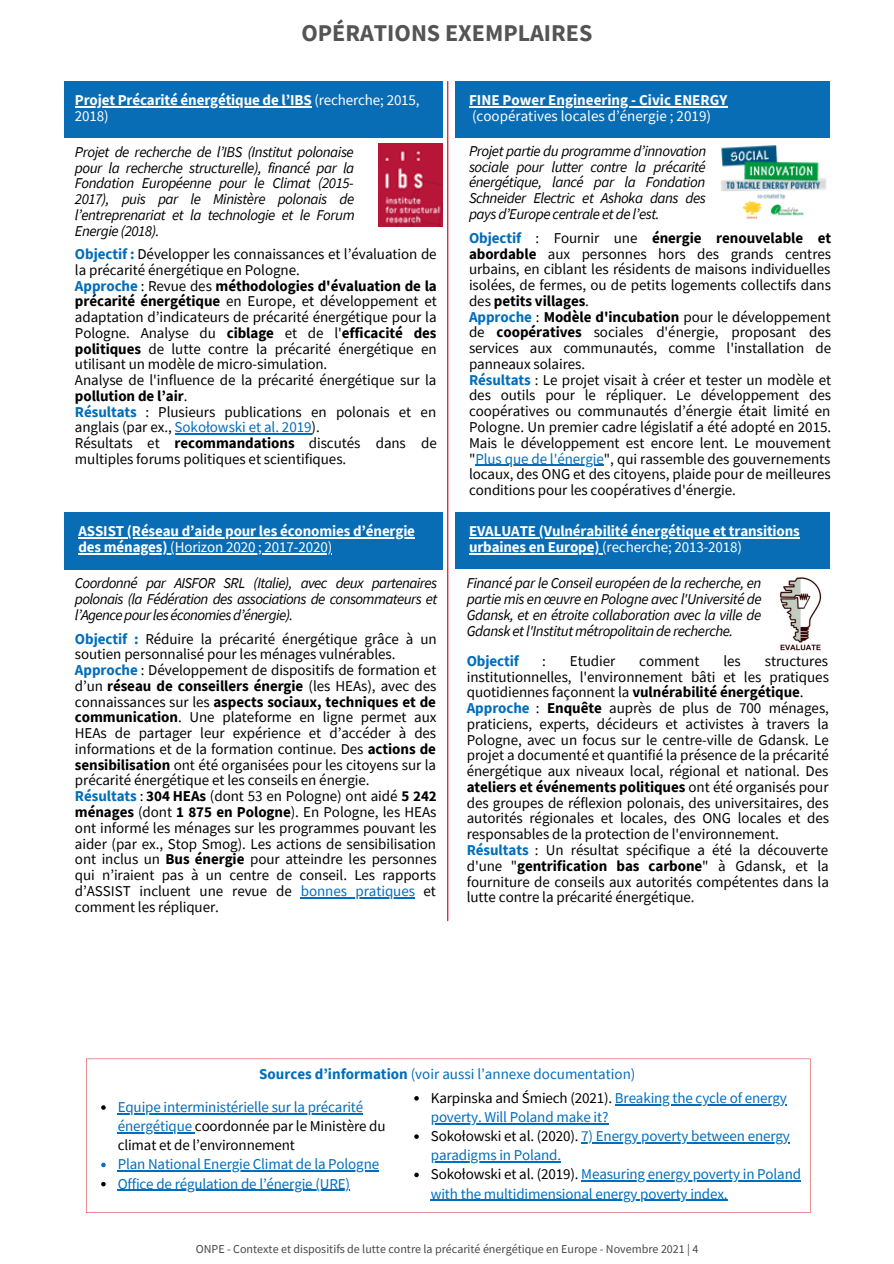
<style>
.page{position:relative;width:894px;height:1264px;background:#fff}
.page>*{position:absolute;margin:0;border:0;box-sizing:border-box;transform-origin:0 0}
.t1{font:700 24px "Source Sans Pro";color:#545454}
.t2{font:15px/15.8px "Source Sans Pro";letter-spacing:-.005em;color:#000;text-align:justify}
.t3{font:italic 15px/15.8px "Source Sans Pro";letter-spacing:-.03em;color:#000;text-align:justify}
.t4{font:15px/19.2px "Source Sans Pro";letter-spacing:-.01em;color:#016dbc}
.t5{font:700 15px/15.8px "Source Sans Pro";letter-spacing:-.01em;color:#fff}
.t6{font:15px/15.8px "Source Sans Pro";color:#fff}
.t7{font:700 15px "Source Sans Pro";letter-spacing:-.005em;color:#016dbc}
.t8{font:12px "Source Sans Pro";color:#474747}
.s1{font-weight:400}
.s2{font-weight:700;color:#016dbc}
.s3{font-weight:700}
.s4{color:#016dbc}
.s5{color:#000}
</style>
<div class="page">
<svg style="left:86px;top:1058px;width:724px;height:154px"></svg>
<div style="left:91px;top:1064px;width:713px;height:143px;background:#fff"></div>
<hr style="left:447px;top:81px;width:1px;height:839px;background:#cb0018">
<div style="left:65px;top:81px;width:378px;height:56px;background:#096db5"></div>
<div style="left:455px;top:81px;width:373px;height:56px;background:#096db5"></div>
<div style="left:64px;top:512px;width:379px;height:57px;background:#096db5"></div>
<div style="left:455px;top:512px;width:373px;height:56px;background:#096db5"></div>
<img style="left:378px;top:144px;width:64px;height:83px">
<img style="left:721px;top:145px;width:105px;height:74px">
<img style="left:779px;top:577px;width:43px;height:74px">
<hr style="left:174px;top:433px;width:137px;height:2px;background:#016dbc">
<hr style="left:301px;top:897px;width:114px;height:1px;background:#016dbc">
<svg style="left:101px;top:1105px;width:5px;height:4px"></svg>
<hr style="left:118px;top:1113px;width:245px;height:1px;background:#016dbc">
<hr style="left:118px;top:1132px;width:74px;height:1px;background:#016dbc">
<svg style="left:101px;top:1162px;width:5px;height:5px"></svg>
<hr style="left:118px;top:1170px;width:261px;height:1px;background:#016dbc">
<svg style="left:101px;top:1181px;width:5px;height:5px"></svg>
<hr style="left:118px;top:1189px;width:232px;height:1px;background:#016dbc">
<svg style="left:414px;top:1096px;width:4px;height:4px"></svg>
<hr style="left:614px;top:1103px;width:172px;height:2px;background:#016dbc">
<hr style="left:430px;top:1123px;width:178px;height:1px;background:#016dbc">
<svg style="left:414px;top:1134px;width:4px;height:4px"></svg>
<hr style="left:581px;top:1142px;width:208px;height:1px;background:#016dbc">
<hr style="left:430px;top:1161px;width:127px;height:1px;background:#016dbc">
<svg style="left:414px;top:1172px;width:4px;height:5px"></svg>
<hr style="left:581px;top:1180px;width:219px;height:1px;background:#016dbc">
<hr style="left:430px;top:1199px;width:293px;height:1px;background:#016dbc">
<hr style="left:476px;top:106px;width:251px;height:1px;background:#fff">
<hr style="left:475px;top:464px;width:128px;height:2px;background:#016dbc">
<hr style="left:469px;top:537px;width:67px;height:1px;background:#fff">
<hr style="left:536px;top:537px;width:263px;height:1px;background:#fff">
<hr style="left:469px;top:553px;width:133px;height:1px;background:#fff">
<hr style="left:75px;top:106px;width:236px;height:1px;background:#fff">
<hr style="left:78px;top:537px;width:337px;height:1px;background:#fff">
<hr style="left:78px;top:553px;width:92px;height:1px;background:#fff">
<hr style="left:170px;top:553px;width:162px;height:1px;background:#fff">
<p class="t1" style="left:301px;top:17px;width:292px">OPÉRATIONS EXEMPLAIRES</p>
<p class="t5" style="left:75px;top:92px;width:346px">Projet Précarité énergétique de l’IBS <span class="s1">(recherche; 2015,<br>2018)</span></p>
<p class="t3" style="left:75px;top:143px;width:281px">Projet de recherche de l’IBS (Institut polonaise pour la recherche structurelle), financé par la Fondation Européenne pour le Climat (2015- 2017), puis par le Ministère polonais de l’entreprenariat et la technologie et le Forum Energie (2018).</p>
<p class="t2" style="left:75px;top:246px;width:363px"><span class="s2">Objectif :</span> Développer les connaissances et l’évaluation de la précarité énergétique en Pologne.</p>
<p class="t2" style="left:75px;top:277px;width:363px"><span class="s2">Approche</span> : Revue des <span class="s3">méthodologies d'évaluation de la précarité énergétique</span> en Europe, et développement et adaptation d’indicateurs de précarité énergétique pour la Pologne. Analyse du <span class="s3">ciblage</span> et de l'<span class="s3">efficacité des politiques</span> de lutte contre la précarité énergétique en utilisant un modèle de micro-simulation.</p>
<p class="t2" style="left:75px;top:372px;width:363px">Analyse de l'influence de la précarité énergétique sur la <span class="s3">pollution de l’air</span>.</p>
<p class="t2" style="left:75px;top:403px;width:362px"><span class="s2">Résultats</span> : Plusieurs publications en polonais et en anglais (par ex., <span class="s4">Sokołowski et al. 2019</span>).</p>
<p class="t2" style="left:75px;top:435px;width:363px">Résultats et <span class="s3">recommandations</span> discutés dans de multiples forums politiques et scientifiques.</p>
<p class="t5" style="left:78px;top:523px;width:338px">ASSIST (Réseau d’aide pour les économies d’énergie des ménages) <span class="s1">(Horizon 2020 ; 2017-2020)</span></p>
<p class="t3" style="left:75px;top:575px;width:364px">Coordonné par AISFOR SRL (Italie), avec deux partenaires polonais (la Fédération des associations de consommateurs et l’Agencepourleséconomiesd’énergie).</p>
<p class="t2" style="left:75px;top:630px;width:363px"><span class="s2">Objectif :</span> Réduire la précarité énergétique grâce à un soutien personnalisé pour les ménages vulnérables.</p>
<p class="t2" style="left:75px;top:662px;width:363px"><span class="s2">Approche</span> : Développement de dispositifs de formation et d’un <span class="s3">réseau de conseillers énergie</span> (les HEAs), avec des connaissances sur les <span class="s3">aspects sociaux, techniques et de communication</span>. Une plateforme en ligne permet aux HEAs de partager leur expérience et d’accéder à des informations et de la formation continue. Des <span class="s3">actions de sensibilisation</span> ont été organisées pour les citoyens sur la précarité énergétique et les conseils en énergie.</p>
<p class="t2" style="left:75px;top:788px;width:363px"><span class="s2">Résultats</span> : <span class="s3">304 HEAs</span> (dont 53 en Pologne) ont aidé <span class="s3">5 242 ménages</span> (dont <span class="s3">1 875 en Pologne</span>). En Pologne, les HEAs ont informé les ménages sur les programmes pouvant les aider (par ex., Stop Smog). Les actions de sensibilisation ont inclus un <span class="s3">Bus énergie</span> pour atteindre les personnes qui n’iraient pas à un centre de conseil. Les rapports d’ASSIST incluent une revue de <span class="s4">bonnes pratiques</span> et comment les répliquer.</p>
<p class="t6" style="left:469px;top:92px;width:259px"><span class="s3">FINE Power Engineering - Civic ENERGY </span>(coopératives locales d’énergie ; 2019)</p>
<p class="t3" style="left:469px;top:143px;width:239px">Projet partie du programme d’innovation sociale pour lutter contre la précarité énergétique, lancé par la Fondation Schneider Electric et Ashoka dans des pays d’Europe centrale et de l’est.</p>
<p class="t2" style="left:469px;top:229px;width:364px"><span class="s2">Objectif</span> : Fournir une <span class="s3">énergie renouvelable et abordable</span> aux personnes hors des grands centres urbains, en ciblant les résidents de maisons individuelles isolées, de fermes, ou de petits logements collectifs dans des <span class="s3">petits villages</span>.</p>
<p class="t2" style="left:469px;top:308px;width:363px"><span class="s2">Approche</span> : <span class="s3">Modèle d'incubation</span> pour le développement de <span class="s3">coopératives</span> sociales d'énergie, proposant des services aux communautés, comme l'installation de panneaux solaires.</p>
<p class="t2" style="left:469px;top:371px;width:363px"><span class="s2">Résultats</span> : Le projet visait à créer et tester un modèle et des outils pour le répliquer. Le développement des coopératives ou communautés d’énergie était limité en Pologne. Un premier cadre législatif a été adopté en 2015.<br>Mais le développement est encore lent. Le mouvement "<span class="s4">Plus que de l'énergie</span>", qui rassemble des gouvernements locaux, des ONG et des citoyens, plaide pour de meilleures conditions pour les coopératives d'énergie.</p>
<p class="t5" style="left:469px;top:523px;width:332px">EVALUATE (Vulnérabilité énergétique et transitions urbaines en Europe) <span class="s1">(recherche; 2013-2018)</span></p>
<p class="t3" style="left:466px;top:575px;width:296px">Financé par le Conseil européen de la recherche, en partie mis en œuvre en Pologne avec l'Université de Gdansk, et en étroite collaboration avec la ville de Gdansk et l'Institut métropolitain de recherche.</p>
<p class="t7" style="left:466px;top:651px;width:54px">Objectif</p>
<p class="t2" style="left:542px;top:652px;width:5px">:</p>
<p class="t2" style="left:569px;top:652px;width:47px">Etudier</p>
<p class="t2" style="left:639px;top:652px;width:62px">comment</p>
<p class="t2" style="left:723px;top:652px;width:19px">les</p>
<p class="t2" style="left:466px;top:652px;width:363px;text-indent:298px">structures institutionnelles, l'environnement bâti et les pratiques quotidiennes façonnent la <span class="s3">vulnérabilité énergétique</span>.</p>
<p class="t2" style="left:466px;top:700px;width:364px"><span class="s2">Approche</span> : <span class="s3">Enquête</span> auprès de plus de 700 ménages, praticiens, experts, décideurs et activistes à travers la Pologne, avec un focus sur le centre-ville de Gdansk. Le projet a documenté et quantifié la présence de la précarité énergétique aux niveaux local, régional et national. Des <span class="s3">ateliers et événements politiques</span> ont été organisés pour des groupes de réflexion polonais, des universitaires, des autorités régionales et locales, des ONG locales et des responsables de la protection de l'environnement.</p>
<p class="t2" style="left:466px;top:841px;width:363px"><span class="s2">Résultats</span> : Un résultat spécifique a été la découverte d'une "<span class="s3">gentrification bas carbone</span>" à Gdansk, et la fourniture de conseils aux autorités compétentes dans la lutte contre la précarité énergétique.</p>
<p class="t4" style="left:259px;top:1064px;width:377px"><span class="s3">Sources d’information</span> (voir aussi l’annexe documentation)</p>
<p class="t2" style="left:118px;top:1097px;width:269px;line-height:19.2px;text-align:left"><span class="s4">Equipe interministérielle sur la précarité énergétique</span> coordonnée par le Ministère du climat et de l’environnement</p>
<p class="t4" style="left:118px;top:1154px;width:263px">Plan National Energie Climat de la Pologne</p>
<p class="t4" style="left:118px;top:1173px;width:234px">Office de régulation de l’énergie (URE)</p>
<p class="t4" style="left:430px;top:1087px;width:357px"><span class="s5">Karpinska and Śmiech (2021).</span> Breaking the cycle of energy poverty. Will Poland make it?</p>
<p class="t4" style="left:430px;top:1126px;width:360px"><span class="s5">Sokołowski et al. (2020).</span> 7) Energy poverty between energy paradigms in Poland.</p>
<p class="t4" style="left:430px;top:1164px;width:371px"><span class="s5">Sokołowski et al. (2019).</span> Measuring energy poverty in Poland with the multidimensional energy poverty index.</p>
<p class="t8" style="left:196px;top:1241px;width:504px">ONPE - Contexte et dispositifs de lutte contre la précarité énergétique en Europe - Novembre 2021 | 4</p>
</div>
